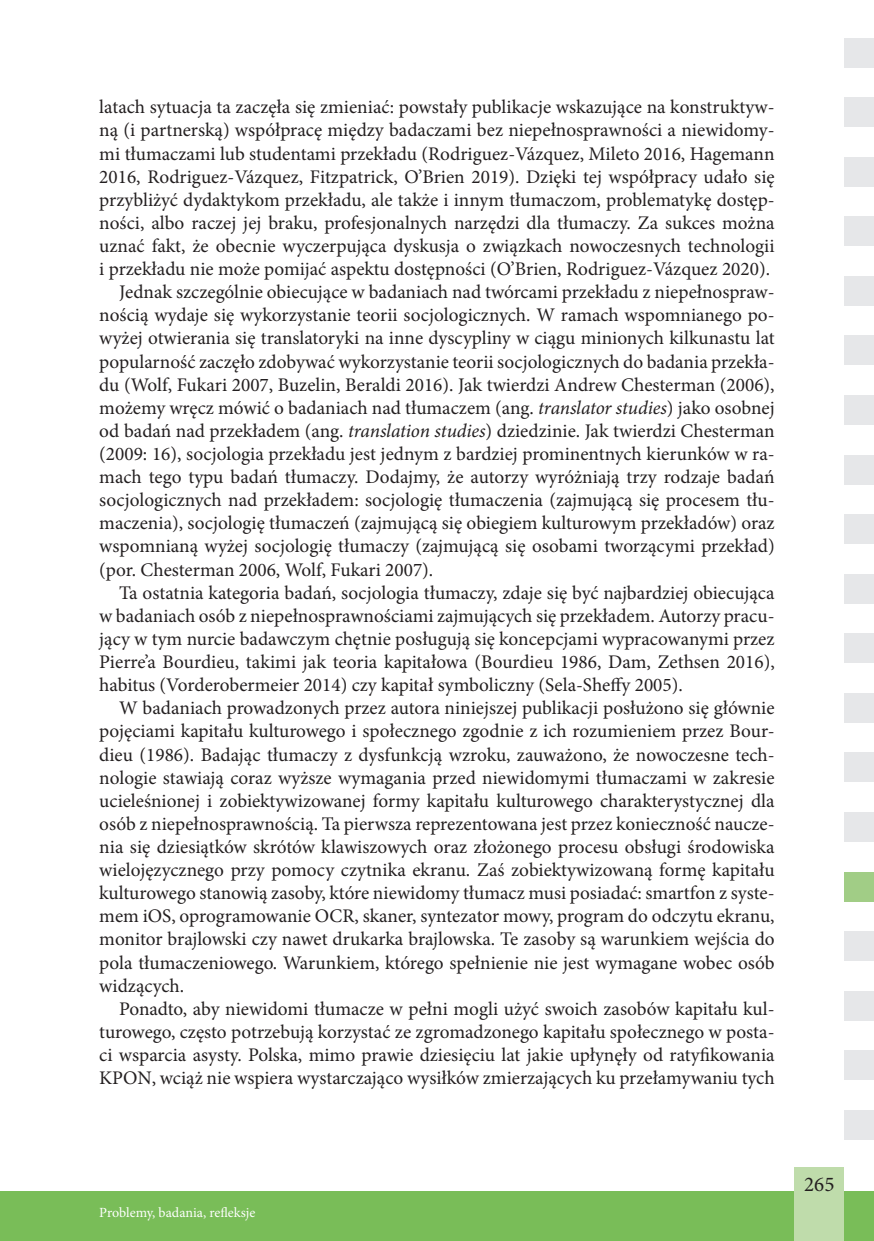
<style>
.page{position:relative;width:874px;height:1241px;background:#fff}
.page>*{position:absolute;margin:0;border:0;box-sizing:border-box;transform-origin:0 0}
.t1{font:21px "Minion Pro";color:#231f20}
.wciety{font:19.25px/23.1px "Minion Pro";color:#231f20;text-align:justify}
.t2{font:14px "Minion Pro";color:#fff}
.s1{font-style:italic}
</style>
<div class="page">
<div style="left:843px;top:157px;width:30px;height:30px;background:#e6e7e9"></div>
<div style="left:843px;top:97px;width:30px;height:30px;background:#e6e7e9"></div>
<div style="left:843px;top:216px;width:30px;height:30px;background:#e6e7e9"></div>
<div style="left:843px;top:335px;width:30px;height:30px;background:#e6e7e9"></div>
<div style="left:843px;top:276px;width:30px;height:30px;background:#e6e7e9"></div>
<div style="left:843px;top:395px;width:30px;height:30px;background:#e6e7e9"></div>
<div style="left:843px;top:514px;width:30px;height:30px;background:#e6e7e9"></div>
<div style="left:843px;top:454px;width:30px;height:30px;background:#e6e7e9"></div>
<div style="left:843px;top:573px;width:30px;height:30px;background:#e6e7e9"></div>
<div style="left:843px;top:693px;width:30px;height:29px;background:#e6e7e9"></div>
<div style="left:843px;top:633px;width:30px;height:30px;background:#e6e7e9"></div>
<div style="left:843px;top:752px;width:30px;height:30px;background:#e6e7e9"></div>
<div style="left:843px;top:812px;width:30px;height:29px;background:#e6e7e9"></div>
<div style="left:843px;top:931px;width:30px;height:29px;background:#e6e7e9"></div>
<div style="left:843px;top:1050px;width:30px;height:29px;background:#e6e7e9"></div>
<div style="left:843px;top:990px;width:30px;height:30px;background:#e6e7e9"></div>
<div style="left:0;top:1191px;width:873px;height:49px;background:#79bd58"></div>
<div style="left:794px;top:1167px;width:49px;height:73px;background:#bfdcab"></div>
<div style="left:843px;top:38px;width:30px;height:29px;background:#e6e7e9"></div>
<div style="left:843px;top:1109px;width:30px;height:30px;background:#e6e7e9"></div>
<div style="left:843px;top:871px;width:30px;height:30px;background:#a1cd86"></div>
<p class="wciety" style="left:99px;top:96px;width:676px">latach sytuacja ta zaczęła się zmieniać: powstały publikacje wskazujące na konstruktyw&shy;ną (i partnerską) współpracę między badaczami bez niepełnosprawności a niewidomy&shy;mi tłumaczami lub studentami przekładu (Rodriguez-Vázquez, Mileto 2016, Hagemann 2016, Rodriguez-Vázquez, Fitzpatrick, O’Brien 2019). Dzięki tej współpracy udało się przybliżyć dydaktykom przekładu, ale także i innym tłumaczom, problematykę dostęp&shy;ności, albo raczej jej braku, profesjonalnych narzędzi dla tłumaczy. Za sukces można uznać fakt, że obecnie wyczerpująca dyskusja o związkach nowoczesnych technologii i przekładu nie może pomijać aspektu dostępności (O’Brien, Rodriguez-Vázquez 2020).</p>
<p class="wciety" style="left:99px;top:280px;width:676px;text-indent:20px">Jednak szczególnie obiecujące w badaniach nad twórcami przekładu z niepełnospraw&shy;nością wydaje się wykorzystanie teorii socjologicznych. W ramach wspomnianego po&shy;wyżej otwierania się translatoryki na inne dyscypliny w ciągu minionych kilkunastu lat popularność zaczęło zdobywać wykorzystanie teorii socjologicznych do badania przekła&shy;du (Wolf, Fukari 2007, Buzelin, Beraldi 2016). Jak twierdzi Andrew Chesterman (2006), możemy wręcz mówić o badaniach nad tłumaczem (ang. <span class="s1">translator studies</span>) jako osobnej od badań nad przekładem (ang. <span class="s1">translation studies</span>) dziedzinie. Jak twierdzi Chesterman (2009: 16), socjologia przekładu jest jednym z bardziej prominentnych kierunków w ra&shy;mach tego typu badań tłumaczy. Dodajmy, że autorzy wyróżniają trzy rodzaje badań socjologicznych nad przekładem: socjologię tłumaczenia (zajmującą się procesem tłu&shy;maczenia), socjologię tłumaczeń (zajmującą się obiegiem kulturowym przekładów) oraz wspomnianą wyżej socjologię tłumaczy (zajmującą się osobami tworzącymi przekład) (por. Chesterman 2006, Wolf, Fukari 2007).</p>
<p class="wciety" style="left:99px;top:581px;width:676px;text-indent:20px">Ta ostatnia kategoria badań, socjologia tłumaczy, zdaje się być najbardziej obiecująca w badaniach osób z niepełnosprawnościami zajmujących się przekładem. Autorzy pracu&shy;jący w tym nurcie badawczym chętnie posługują się koncepcjami wypracowanymi przez Pierre’a Bourdieu, takimi jak teoria kapitałowa (Bourdieu 1986, Dam, Zethsen 2016), habitus (Vorderobermeier 2014) czy kapitał symboliczny (Sela-Sheffy 2005).</p>
<p class="wciety" style="left:99px;top:696px;width:676px;text-indent:20px">W badaniach prowadzonych przez autora niniejszej publikacji posłużono się głównie pojęciami kapitału kulturowego i społecznego zgodnie z ich rozumieniem przez Bour&shy;dieu (1986). Badając tłumaczy z dysfunkcją wzroku, zauważono, że nowoczesne tech&shy;nologie stawiają coraz wyższe wymagania przed niewidomymi tłumaczami w zakresie ucieleśnionej i zobiektywizowanej formy kapitału kulturowego charakterystycznej dla osób z niepełnosprawnością. Ta pierwsza reprezentowana jest przez konieczność naucze&shy;nia się dziesiątków skrótów klawiszowych oraz złożonego procesu obsługi środowiska wielojęzycznego przy pomocy czytnika ekranu. Zaś zobiektywizowaną formę kapitału kulturowego stanowią zasoby, które niewidomy tłumacz musi posiadać: smartfon z syste&shy;mem iOS, oprogramowanie OCR, skaner, syntezator mowy, program do odczytu ekranu, monitor brajlowski czy nawet drukarka brajlowska. Te zasoby są warunkiem wejścia do pola tłumaczeniowego. Warunkiem, którego spełnienie nie jest wymagane wobec osób widzących.</p>
<p class="wciety" style="left:99px;top:997px;width:676px;text-indent:20px">Ponadto, aby niewidomi tłumacze w pełni mogli użyć swoich zasobów kapitału kul&shy;turowego, często potrzebują korzystać ze zgromadzonego kapitału społecznego w posta&shy;ci wsparcia asysty. Polska, mimo prawie dziesięciu lat jakie upłynęły od ratyfikowania KPON, wciąż nie wspiera wystarczająco wysiłków zmierzających ku przełamywaniu tych</p>
<p class="t2" style="left:99px;top:1202px;width:157px">Problemy, badania, refleksje</p>
<p class="t1" style="left:803px;top:1170px;width:32px">265</p>
</div>
